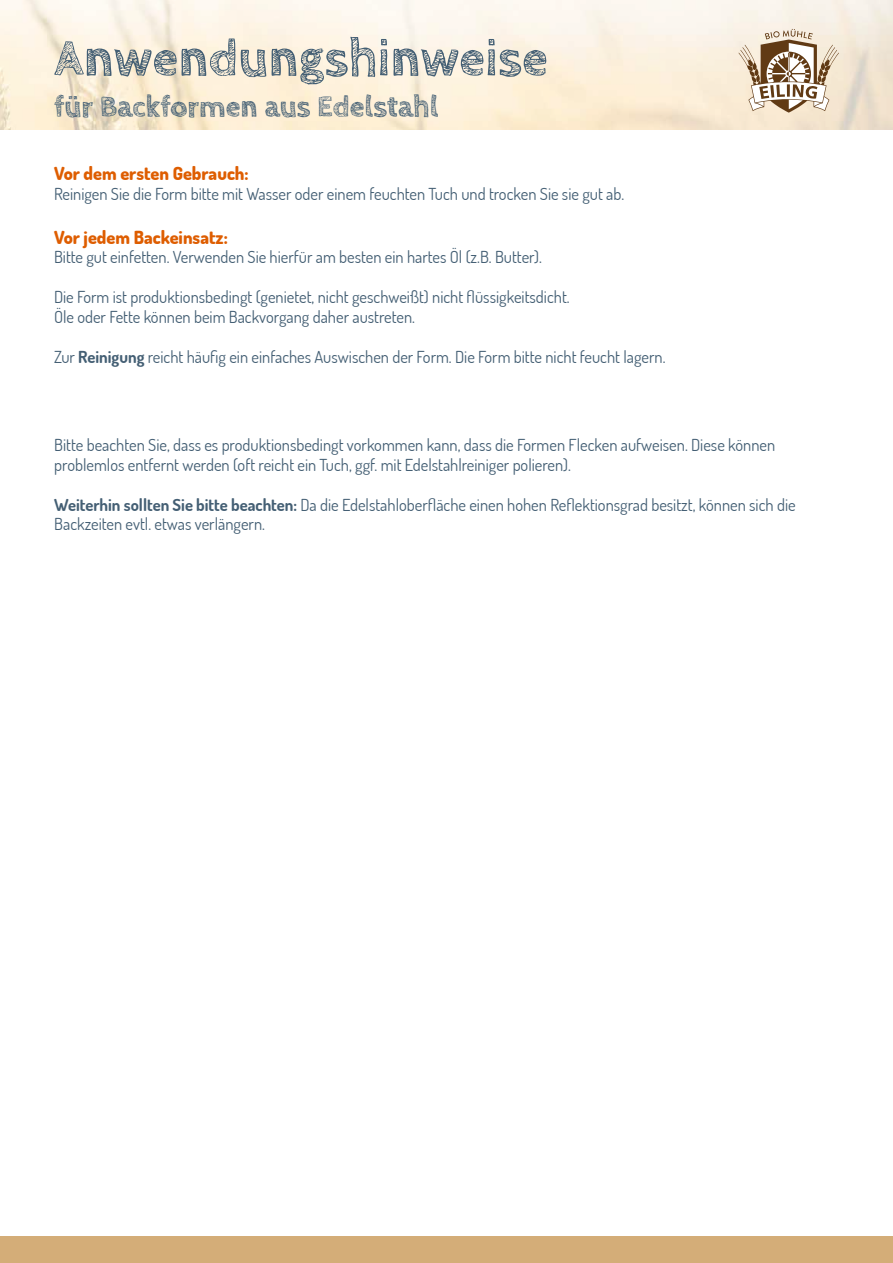
<style>
.page{position:relative;width:893px;height:1263px;background:#fff}
.page>*{position:absolute;margin:0;border:0;box-sizing:border-box;transform-origin:0 0}
.t1{font:700 52.5px "Cabin Sketch";color:#445f74}
.t2{font:700 30px "Cabin Sketch";color:#445f74}
.t3{font:800 18px "Dosis";color:#de5d00}
.t4{font:16.5px/19.8px "Dosis";color:#445f74}
.s1{font-weight:700}
</style>
<div class="page">
<img style="left:0;top:0;width:893px;height:129px">
<div style="left:0;top:1237px;width:893px;height:26px;background:#d4ad78"></div>
<svg style="left:738px;top:29px;width:101px;height:84px"></svg>
<h1 class="t1" style="left:54px;top:29px;width:495px">Anwendungshinweise</h1>
<h2 class="t2" style="left:54px;top:90px;width:386px">für Backformen aus Edelstahl</h2>
<p class="t3" style="left:54px;top:161px;width:196px">Vor dem ersten Gebrauch:</p>
<p class="t4" style="left:54px;top:183px;width:572px">Reinigen Sie die Form bitte mit Wasser oder einem feuchten Tuch und trocken Sie sie gut ab.</p>
<p class="t3" style="left:54px;top:225px;width:175px">Vor jedem Backeinsatz:</p>
<p class="t4" style="left:54px;top:247px;width:489px">Bitte gut einfetten. Verwenden Sie hierfür am besten ein hartes Öl (z.B. Butter).</p>
<p class="t4" style="left:54px;top:286px;width:517px">Die Form ist produktionsbedingt (genietet, nicht geschweißt) nicht flüssigkeitsdicht.<br>Öle oder Fette können beim Backvorgang daher austreten.</p>
<p class="t4" style="left:54px;top:346px;width:613px">Zur <span class="s1">Reinigung</span> reicht häufig ein einfaches Auswischen der Form. Die Form bitte nicht feucht lagern.</p>
<p class="t4" style="left:54px;top:434px;width:722px">Bitte beachten Sie, dass es produktionsbedingt vorkommen kann, dass die Formen Flecken aufweisen. Diese können problemlos entfernt werden (oft reicht ein Tuch, ggf. mit Edelstahlreiniger polieren).</p>
<p class="t4" style="left:54px;top:494px;width:743px"><span class="s1">Weiterhin sollten Sie bitte beachten:</span> Da die Edelstahloberfläche einen hohen Reflektionsgrad besitzt, können sich die<br>Backzeiten evtl. etwas verlängern.</p>
</div>
